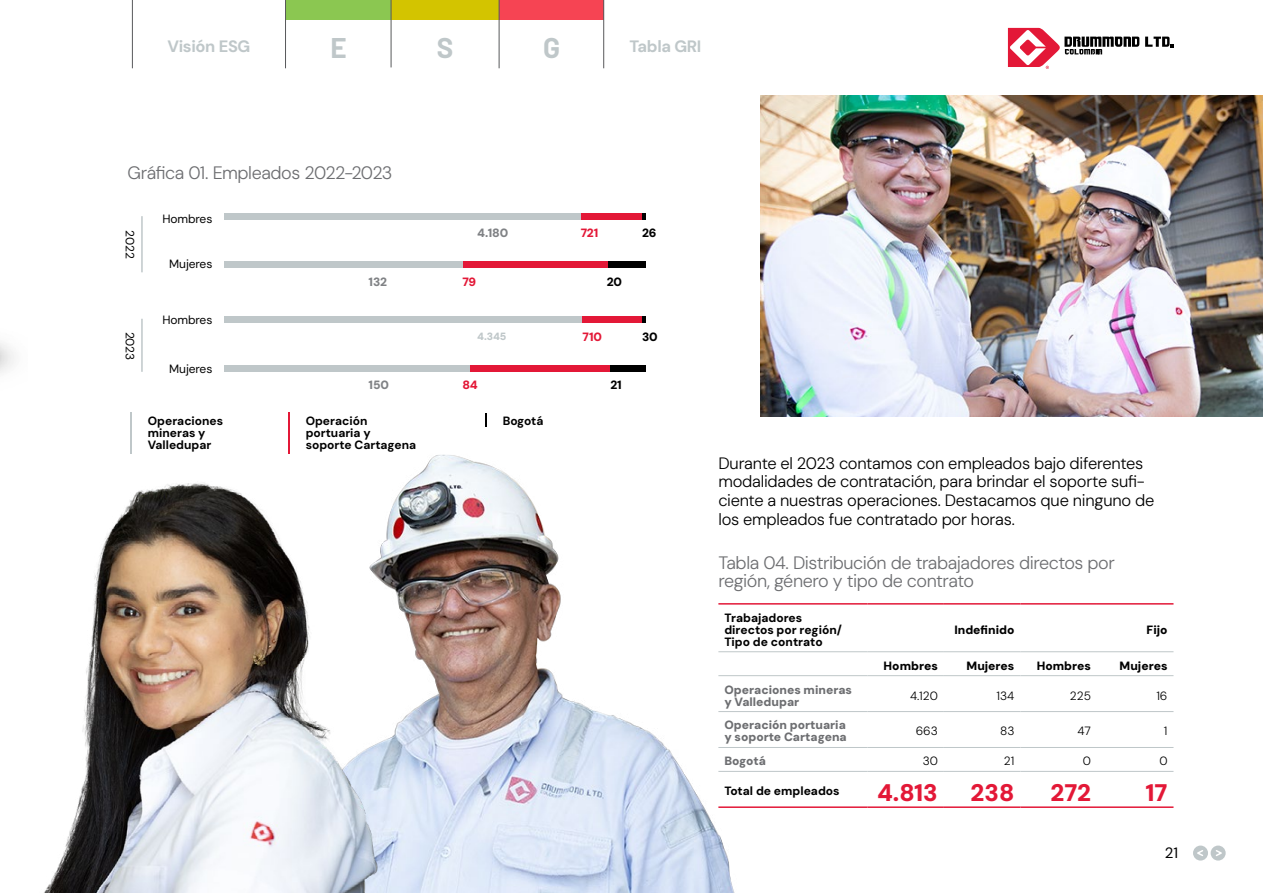
<style>
.page{position:relative;width:1263px;height:893px;background:#fff}
.page>*{position:absolute;margin:0;border:0;box-sizing:border-box;transform-origin:0 0}
.t1{font:700 27.75px "Barlow";color:#bfc7c9}
.t2{font:900 24px "DM Sans";color:#e31837}
.t3{font:300 18px/18px "DM Sans";letter-spacing:-.025em;color:#6d6e71}
.t4{font:300 16.5px/18.8px "DM Sans";letter-spacing:-.015em;color:#000}
.t5{font:700 16.5px "DM Sans";letter-spacing:-.02em;color:#bfc7c9}
.t6{font:15px "DM Sans";color:#000}
.t7{font:900 12px/12px "DM Sans";color:#6d6e71}
.t8{font:700 12px/12px "DM Sans";color:#000}
.t9{font:800 12px/12px "DM Sans";color:#000}
.t10{font:900 12px "DM Sans";color:#000}
.t11{font:12px "DM Sans";letter-spacing:-.01em;color:#000}
.t12{font:300 12px "DM Sans";color:#000}
.t13{font:900 12px "DM Sans";letter-spacing:-.01em;color:#808285}
.t14{font:900 12px "DM Sans";letter-spacing:-.01em;color:#e31837}
.t15{font:900 10.5px "DM Sans";color:#bfc7c9}
</style>
<div class="page">
<img style="left:761px;top:96px;width:502px;height:321px">
<hr style="left:944px;top:603px;width:76px;height:2px;background:#e31837">
<hr style="left:1020px;top:603px;width:77px;height:2px;background:#e31837">
<hr style="left:1097px;top:603px;width:76px;height:2px;background:#e31837">
<hr style="left:944px;top:806px;width:76px;height:2px;background:#e31837">
<hr style="left:1020px;top:806px;width:77px;height:2px;background:#e31837">
<hr style="left:1097px;top:806px;width:76px;height:2px;background:#e31837">
<hr style="left:944px;top:651px;width:76px;height:1px;background:#bfc7c9">
<hr style="left:1020px;top:651px;width:77px;height:1px;background:#bfc7c9">
<hr style="left:1097px;top:651px;width:76px;height:1px;background:#bfc7c9">
<hr style="left:944px;top:675px;width:76px;height:1px;background:#bfc7c9">
<hr style="left:1020px;top:675px;width:77px;height:1px;background:#bfc7c9">
<hr style="left:1097px;top:675px;width:76px;height:1px;background:#bfc7c9">
<hr style="left:944px;top:711px;width:76px;height:1px;background:#bfc7c9">
<hr style="left:1020px;top:711px;width:77px;height:1px;background:#bfc7c9">
<hr style="left:1097px;top:711px;width:76px;height:1px;background:#bfc7c9">
<hr style="left:944px;top:747px;width:76px;height:1px;background:#bfc7c9">
<hr style="left:1020px;top:747px;width:77px;height:1px;background:#bfc7c9">
<hr style="left:1097px;top:747px;width:76px;height:1px;background:#bfc7c9">
<hr style="left:944px;top:771px;width:76px;height:1px;background:#bfc7c9">
<hr style="left:1020px;top:771px;width:77px;height:1px;background:#bfc7c9">
<hr style="left:1097px;top:771px;width:76px;height:1px;background:#bfc7c9">
<div style="left:224px;top:213px;width:357px;height:6px;background:#bfc7c9"></div>
<div style="left:581px;top:213px;width:61px;height:6px;background:#e31837"></div>
<svg style="left:642px;top:213px;width:4px;height:6px"></svg>
<div style="left:224px;top:261px;width:357px;height:6px;background:#bfc7c9"></div>
<div style="left:463px;top:261px;width:179px;height:6px;background:#e31837"></div>
<div style="left:608px;top:261px;width:38px;height:6px;background:#000"></div>
<hr style="left:141px;top:216px;width:2px;height:56px;background:#bfc7c9">
<div style="left:224px;top:317px;width:358px;height:6px;background:#bfc7c9"></div>
<div style="left:582px;top:317px;width:60px;height:6px;background:#e31837"></div>
<svg style="left:642px;top:317px;width:4px;height:6px"></svg>
<div style="left:224px;top:366px;width:246px;height:6px;background:#bfc7c9"></div>
<div style="left:470px;top:366px;width:140px;height:6px;background:#e31837"></div>
<div style="left:610px;top:366px;width:36px;height:6px;background:#000"></div>
<hr style="left:141px;top:319px;width:2px;height:53px;background:#bfc7c9">
<img style="left:423px;top:395px;width:534px;height:498px">
<img style="left:44px;top:366px;width:379px;height:527px">
<div style="left:286px;top:0;width:105px;height:19px;background:#8bc751"></div>
<div style="left:391px;top:0;width:108px;height:19px;background:#d3c400"></div>
<div style="left:499px;top:0;width:105px;height:19px;background:#f64453"></div>
<svg style="left:1145px;top:37px;width:28px;height:11px"></svg>
<svg style="left:1008px;top:28px;width:131px;height:41px"></svg>
<hr style="left:132px;top:0;width:1px;height:68px;background:#58595b">
<hr style="left:285px;top:0;width:1px;height:68px;background:#58595b">
<hr style="left:391px;top:0;width:1px;height:67px;background:#58595b">
<hr style="left:499px;top:0;width:1px;height:68px;background:#58595b">
<hr style="left:603px;top:0;width:1px;height:68px;background:#58595b">
<div style="left:1211px;top:845px;width:15px;height:15px;background:#bfc7c9;border-radius:50%"></div>
<svg style="left:1216px;top:850px;width:6px;height:6px"></svg>
<div style="left:1193px;top:845px;width:15px;height:15px;background:#bfc7c9;border-radius:50%"></div>
<svg style="left:1197px;top:850px;width:6px;height:6px"></svg>
<p class="t5" style="left:167px;top:36px;width:85px">Visión ESG</p>
<h1 class="t1" style="left:331px;top:27px;width:18px">E</h1>
<h1 class="t1" style="left:437px;top:27px;width:18px">S</h1>
<h1 class="t1" style="left:543px;top:27px;width:19px">G</h1>
<p class="t5" style="left:629px;top:36px;width:73px">Tabla GRI</p>
<p class="t3" style="left:128px;top:164px;width:266px">Gráfica 01. Empleados 2022-2023</p>
<p class="t11" style="left:137px;top:230px;width:30px;rotate:90deg">2022</p>
<p class="t11" style="left:137px;top:332px;width:30px;rotate:90deg">2023</p>
<p class="t11" style="left:163px;top:211px;width:51px">Hombres</p>
<p class="t11" style="left:169px;top:256px;width:45px">Mujeres</p>
<p class="t11" style="left:162px;top:312px;width:51px">Hombres</p>
<p class="t11" style="left:169px;top:361px;width:45px">Mujeres</p>
<p class="t13" style="left:369px;top:274px;width:20px">132</p>
<p class="t13" style="left:369px;top:377px;width:22px">150</p>
<p class="t13" style="left:477px;top:225px;width:33px">4.180</p>
<p class="t14" style="left:462px;top:274px;width:15px">79</p>
<p class="t15" style="left:477px;top:330px;width:31px">4.345</p>
<p class="t14" style="left:462px;top:377px;width:17px">84</p>
<p class="t8" style="left:148px;top:414px;width:77px">Operaciones mineras y<br>Valledupar</p>
<p class="t8" style="left:306px;top:414px;width:112px">Operación portuaria y soporte Cartagena</p>
<p class="t8" style="left:503px;top:414px;width:42px">Bogotá</p>
<p class="t14" style="left:581px;top:225px;width:19px">721</p>
<p class="t10" style="left:607px;top:274px;width:17px">20</p>
<p class="t14" style="left:582px;top:329px;width:21px">710</p>
<p class="t10" style="left:610px;top:377px;width:13px">21</p>
<p class="t10" style="left:642px;top:225px;width:16px">26</p>
<p class="t10" style="left:642px;top:329px;width:17px">30</p>
<p class="t4" style="left:718px;top:453px;width:437px">Durante el 2023 contamos con empleados bajo diferentes modalidades de contratación, para brindar el soporte sufi&shy;ciente a nuestras operaciones. Destacamos que ninguno de los empleados fue contratado por horas.</p>
<p class="t3" style="left:718px;top:554px;width:398px">Tabla 04. Distribución de trabajadores directos por región, género y tipo de contrato</p>
<p class="t9" style="left:724px;top:612px;width:119px">Trabajadores directos por región/<br>Tipo de contrato</p>
<p class="t10" style="left:954px;top:622px;width:62px">Indefinido</p>
<p class="t10" style="left:1146px;top:622px;width:22px">Fijo</p>
<p class="t10" style="left:883px;top:658px;width:56px">Hombres</p>
<p class="t10" style="left:966px;top:658px;width:49px">Mujeres</p>
<p class="t10" style="left:1037px;top:658px;width:56px">Hombres</p>
<p class="t10" style="left:1120px;top:658px;width:49px">Mujeres</p>
<p class="t7" style="left:724px;top:683px;width:129px">Operaciones mineras y Valledupar</p>
<p class="t12" style="left:910px;top:688px;width:29px">4.120</p>
<p class="t12" style="left:996px;top:688px;width:19px">134</p>
<p class="t12" style="left:1070px;top:688px;width:23px">225</p>
<p class="t12" style="left:1156px;top:688px;width:13px">16</p>
<p class="t7" style="left:724px;top:719px;width:124px">Operación portuaria y soporte Cartagena</p>
<p class="t12" style="left:916px;top:724px;width:24px">663</p>
<p class="t12" style="left:1000px;top:724px;width:16px">83</p>
<p class="t12" style="left:1077px;top:724px;width:15px">47</p>
<p class="t12" style="left:1164px;top:724px;width:5px">1</p>
<p class="t7" style="left:724px;top:755px;width:43px">Bogotá</p>
<p class="t12" style="left:923px;top:754px;width:17px">30</p>
<p class="t12" style="left:1004px;top:754px;width:12px">21</p>
<p class="t12" style="left:1083px;top:754px;width:10px">0</p>
<p class="t12" style="left:1159px;top:754px;width:10px">0</p>
<p class="t9" style="left:724px;top:785px;width:117px">Total de empleados</p>
<h2 class="t2" style="left:877px;top:777px;width:62px">4.813</h2>
<h2 class="t2" style="left:971px;top:777px;width:45px">238</h2>
<h2 class="t2" style="left:1050px;top:777px;width:42px">272</h2>
<h2 class="t2" style="left:1145px;top:777px;width:23px">17</h2>
<p class="t6" style="left:1165px;top:844px;width:15px">21</p>
</div>
